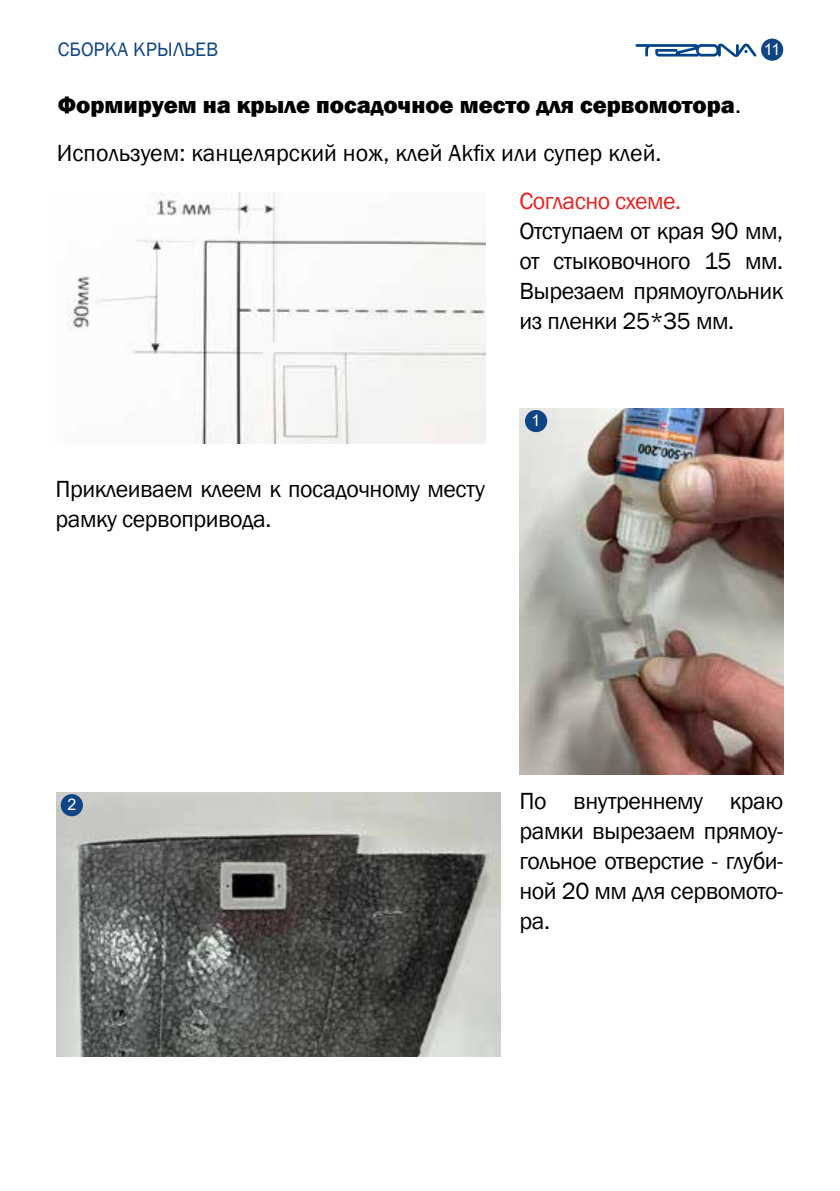
<style>
.page{position:relative;width:840px;height:1191px;background:#fff}
.page>*{position:absolute;margin:0;border:0;box-sizing:border-box;transform-origin:0 0}
.t1{font:24px/30px "Franklin Gothic";letter-spacing:-.02em;color:#000;text-align:justify}
.t2{font:24px "Franklin Gothic";color:#000}
.t3{font:800 24px "Franklin Gothic";color:#000}
.t4{font:24px "Franklin Gothic";letter-spacing:-.02em;color:#e52321}
.t5{font:20px "Franklin Gothic";color:#0f4585}
.t6{font:16px "Arial";color:#fff}
.s1{font-weight:400}
</style>
<div class="page">
<div style="left:760px;top:39px;width:22px;height:22px;background:#0f4585;border-radius:50%"></div>
<svg style="left:635px;top:44px;width:121px;height:13px"></svg>
<img style="left:57px;top:792px;width:443px;height:264px">
<img style="left:519px;top:408px;width:263px;height:366px">
<div style="left:524px;top:410px;width:23px;height:22px;background:#0f4585;border-radius:50%"></div>
<div style="left:61px;top:794px;width:22px;height:22px;background:#0f4585;border-radius:50%"></div>
<img style="left:66px;top:192px;width:419px;height:251px">
<p class="t5" style="left:58px;top:37px;width:162px">СБОРКА КРЫЛЬЕВ</p>
<p class="t3" style="left:58px;top:89px;width:684px">Формируем на крыле посадочное место для сервомотора<span class="s1">.</span></p>
<p class="t2" style="left:57px;top:138px;width:606px">Используем: канцелярский нож, клей Akfix или супер клей.</p>
<p class="t6" style="left:763px;top:38px;width:18px">11</p>
<p class="t4" style="left:519px;top:186px;width:163px">Согласно схеме.</p>
<p class="t1" style="left:519px;top:216px;width:265px">Отступаем от края 90 мм, от стыковочного 15 мм.<br>Вырезаем прямоугольник из пленки 25*35 мм.</p>
<p class="t1" style="left:56px;top:474px;width:431px">Приклеиваем клеем к посадочному месту рамку сервопривода.</p>
<p class="t6" style="left:531px;top:410px;width:10px">1</p>
<p class="t6" style="left:67px;top:794px;width:10px">2</p>
<p class="t1" style="left:519px;top:786px;width:265px">По внутреннему краю рамки вырезаем прямоу&shy;гольное отверстие - глуби&shy;ной 20 мм для сервомото&shy;ра.</p>
</div>
